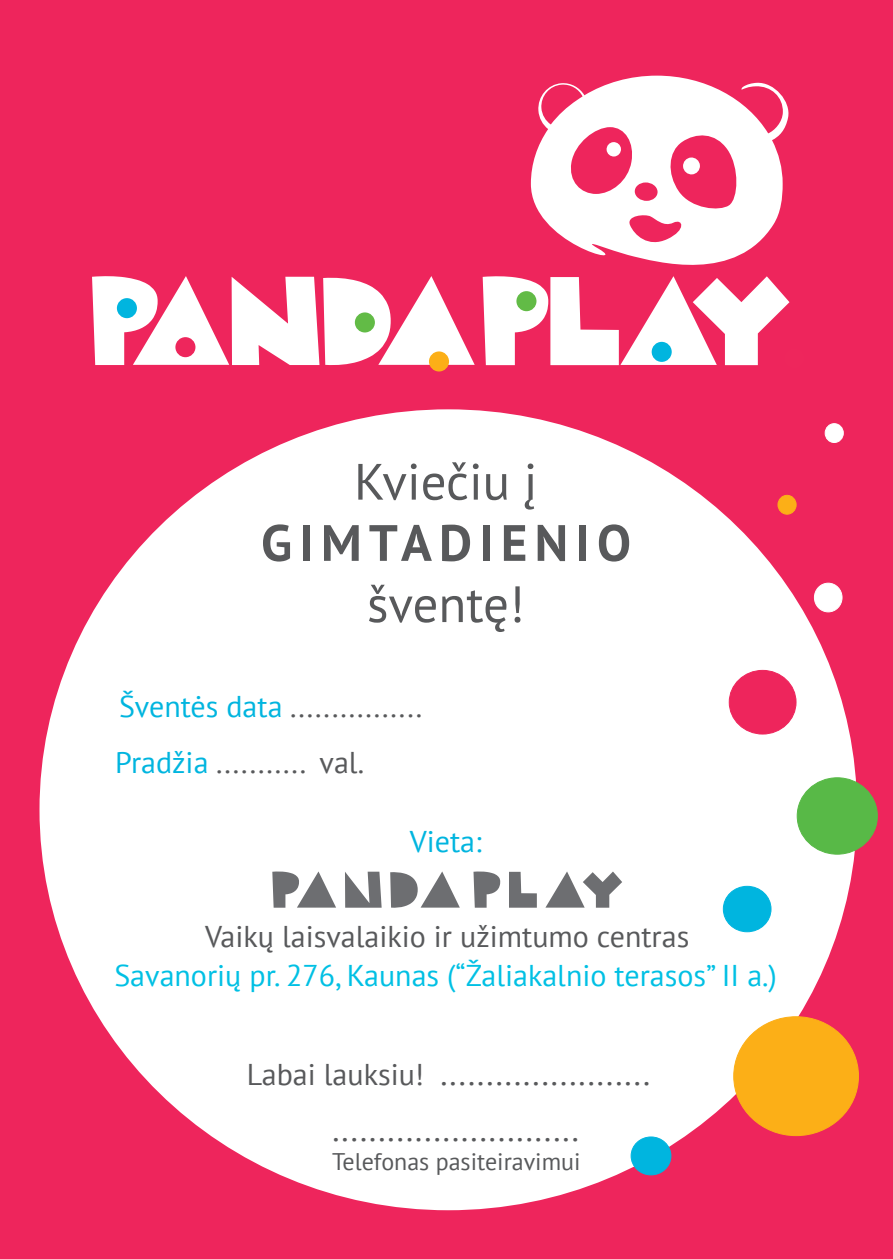
<style>
.page{position:relative;width:893px;height:1259px;background:#ee255c}
.page>*{position:absolute;margin:0;border:0;box-sizing:border-box;transform-origin:0 0}
.t1{font:72px "ALDOSANS";letter-spacing:.11em;color:#6d6e71}
.t2{font:51px "PT Sans";color:#58595b}
.t3{font:700 51px "PT Sans";letter-spacing:.14em;color:#58595b}
.t4{font:33px/56.7px "PT Sans";color:#58595b;text-align:center}
.t5{font:30px/56.1px "PT Sans";color:#58595b}
.t6{font:30px "PT Sans";color:#00c0e4}
.t7{font:30px "PT Sans";color:#00b5df}
.t8{font:24px "PT Sans";color:#58595b}
.s1{color:#00b5df}
.s2{font-size:30px}
</style>
<div class="page">
<div style="left:41px;top:411px;width:815px;height:798px;background:#fff;border-radius:50%"></div>
<div style="left:734px;top:1016px;width:124px;height:119px;background:#fcaf17;border-radius:50%"></div>
<div style="left:729px;top:670px;width:67px;height:64px;background:#ee255c;border-radius:50%"></div>
<div style="left:729px;top:670px;width:67px;height:64px;border:1px solid #ee255c;border-radius:50%"></div>
<div style="left:814px;top:583px;width:28px;height:29px;background:#fff;border-radius:50%"></div>
<div style="left:814px;top:583px;width:28px;height:29px;border:1px solid #fff;border-radius:50%"></div>
<div style="left:797px;top:778px;width:80px;height:76px;background:#58b947;border-radius:50%"></div>
<div style="left:797px;top:777px;width:80px;height:77px;border:1px solid #58b947;border-radius:50%"></div>
<div style="left:723px;top:886px;width:48px;height:45px;background:#00b5df;border-radius:50%"></div>
<div style="left:723px;top:886px;width:48px;height:46px;border:1px solid #00b5df;border-radius:50%"></div>
<div style="left:631px;top:1137px;width:40px;height:38px;background:#00b5df;border-radius:50%"></div>
<div style="left:631px;top:1137px;width:40px;height:38px;border:1px solid #00b5df;border-radius:50%"></div>
<div style="left:778px;top:495px;width:18px;height:19px;background:#fcaf17;border-radius:50%"></div>
<div style="left:778px;top:495px;width:18px;height:19px;border:1px solid #fcaf17;border-radius:50%"></div>
<div style="left:825px;top:424px;width:18px;height:18px;background:#fff;border-radius:50%"></div>
<div style="left:825px;top:423px;width:18px;height:19px;border:1px solid #fff;border-radius:50%"></div>
<svg style="left:92px;top:276px;width:697px;height:89px"></svg>
<svg style="left:531px;top:76px;width:260px;height:207px"></svg>
<div style="left:117px;top:298px;width:20px;height:20px;background:#00b5df;border-radius:50%"></div>
<div style="left:355px;top:312px;width:20px;height:20px;background:#62bb46;border-radius:50%"></div>
<div style="left:429px;top:351px;width:20px;height:20px;background:#fcaf17;border-radius:50%"></div>
<div style="left:175px;top:337px;width:20px;height:20px;background:#ee265c;border-radius:50%"></div>
<div style="left:652px;top:342px;width:20px;height:20px;background:#00b5df;border-radius:50%"></div>
<div style="left:516px;top:291px;width:20px;height:20px;background:#62bb46;border-radius:50%"></div>
<div style="left:784px;top:348px;width:20px;height:20px;background:#ee265c;border-radius:50%"></div>
<h2 class="t2" style="left:354px;top:449px;width:185px">Kviečiu į</h2>
<h2 class="t3" style="left:261px;top:509px;width:372px">GIMTADIENIO</h2>
<h2 class="t2" style="left:367px;top:571px;width:159px">šventę!</h2>
<p class="t5" style="left:115px;top:678px;width:308px"><span class="s1">Šventės data</span> ................<br><span class="s1">Pradžia</span> ........... val.</p>
<p class="t7" style="left:410px;top:822px;width:73px">Vieta:</p>
<h1 class="t1" style="left:272px;top:857px;width:351px">PANDAPLAY</h1>
<p class="t5" style="left:205px;top:907px;width:486px">Vaikų laisvalaikio ir užimtumo centras</p>
<p class="t6" style="left:114px;top:956px;width:664px">Savanorių pr. 276, Kaunas (“Žaliakalnio terasos” II a.)</p>
<p class="t4" style="left:247px;top:1044px;width:405px"><span class="s2">Labai lauksiu!</span> ....................... ...........................</p>
<p class="t8" style="left:332px;top:1146px;width:250px">Telefonas pasiteiravimui</p>
</div>
